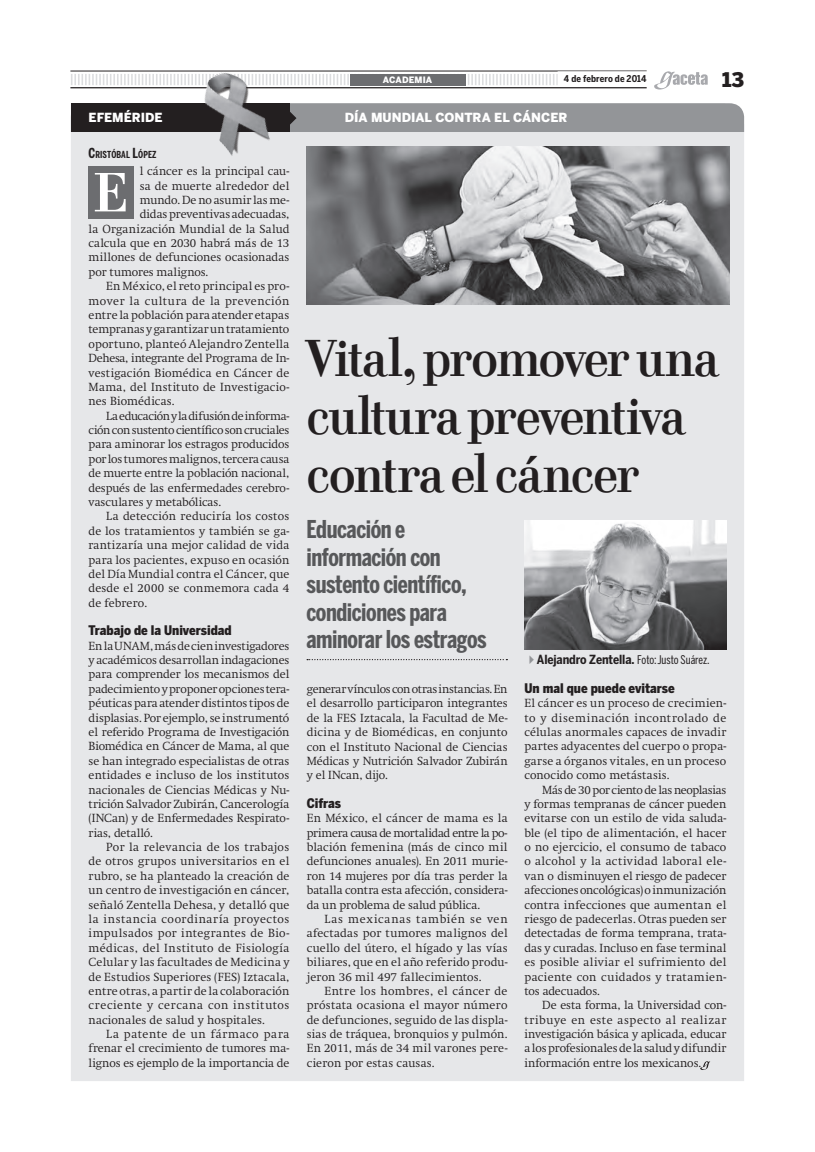
<style>
.page{position:relative;width:815px;height:1152px;background:#fff}
.page>*{position:absolute;margin:0;border:0;box-sizing:border-box;transform-origin:0 0}
._3_0_Tex_Cap_4{font:700 56.38px "Cellini TF";color:#fff}
._1_0_Cabeza_Principa{font:700 52.5px/57.8px "Cellini TF";letter-spacing:-.025em;color:#231f20;scale:.95 1}
._2_0_Sumario_2{font:700 extra-condensed 24.38px/27.5px "Benton Sans";letter-spacing:-.02em;color:#57585a}
.t1{font:900 20px "Benton Sans";color:#231f20}
._3_0_Descanso{font:900 condensed 13.12px "Benton Sans";color:#231f20}
.t2{font:700 condensed 12.5px "Benton Sans";letter-spacing:-.01em;color:#231f20}
._9_0_Folio_Sección{font:900 12.5px "Benton Sans";color:#fff}
._3_0_Texto{font:300 11.62px/14.4px "Swift";letter-spacing:.01em;color:#231f20;text-align:justify}
._3_0_Tex_Cap_4-2{font:300 11.62px "Swift";letter-spacing:.005em;color:#231f20}
._4_0_Crédito_nota{font:700 extra-condensed 9.62px "Benton Sans";letter-spacing:.01em;color:#231f20}
.t3{font:700 condensed 9.38px "Benton Sans";letter-spacing:.01em;color:#231f20}
._9_0_Folio_Sección-2{font:900 8.75px "Benton Sans";letter-spacing:.01em;color:#fff}
.s1{font-size:13.75px}
.s2{font-weight:400;font-stretch:extra-condensed;font-size:11.88px}
</style>
<div class="page">
<svg style="left:71px;top:74px;width:487px;height:11px"></svg>
<hr style="left:70px;top:71px;width:577px;height:1px;background:#231f20">
<hr style="left:70px;top:87px;width:577px;height:1px;background:#231f20">
<svg style="left:654px;top:71px;width:54px;height:19px"></svg>
<div style="left:558px;top:71px;width:95px;height:15px;background:#fff"></div>
<div style="left:350px;top:74px;width:115px;height:11px;background:#6c6d70"></div>
<div style="left:71px;top:132px;width:673px;height:949px;background:#e6e7e9"></div>
<svg style="left:307px;top:659px;width:200px;height:1px"></svg>
<div style="left:89px;top:166px;width:45px;height:52px;background:#6c6d70"></div>
<svg style="left:71px;top:103px;width:673px;height:29px;background:#7a7a7d"></svg>
<svg style="left:700px;top:1061px;width:10px;height:9px"></svg>
<img style="left:306px;top:146px;width:424px;height:158px">
<img style="left:524px;top:520px;width:202px;height:129px">
<img style="left:191px;top:70px;width:87px;height:91px">
<svg style="left:530px;top:655px;width:4px;height:9px"></svg>
<p class="_9_0_Folio_Sección-2" style="left:383px;top:74px;width:51px">ACADEMIA</p>
<p class="t3" style="left:564px;top:73px;width:84px">4 de febrero de 2014</p>
<h3 class="t1" style="left:722px;top:68px;width:24px">13</h3>
<p class="_9_0_Folio_Sección" style="left:89px;top:110px;width:75px">EFEMÉRIDE</p>
<p class="_9_0_Folio_Sección" style="left:345px;top:110px;width:224px">DÍA MUNDIAL CONTRA EL CÁNCER</p>
<p class="_4_0_Crédito_nota" style="left:89px;top:148px;width:69px"><span class="s1">C</span>RISTÓBAL <span class="s1">L</span>ÓPEZ</p>
<p class="_3_0_Tex_Cap_4" style="left:93px;top:159px;width:37px">E</p>
<p class="_3_0_Tex_Cap_4-2" style="left:140px;top:164px;width:151px">l cáncer es la principal cau-</p>
<p class="_3_0_Tex_Cap_4-2" style="left:140px;top:179px;width:151px">sa de muerte alrededor del</p>
<p class="_3_0_Tex_Cap_4-2" style="left:140px;top:193px;width:151px">mundo. De no asumir las me-</p>
<p class="_3_0_Tex_Cap_4-2" style="left:140px;top:207px;width:151px">didas preventivas adecuadas,</p>
<p class="_3_0_Tex_Cap_4-2" style="left:89px;top:222px;width:202px">la Organización Mundial de la Salud</p>
<p class="_3_0_Tex_Cap_4-2" style="left:89px;top:236px;width:202px">calcula que en 2030 habrá más de 13</p>
<p class="_3_0_Tex_Cap_4-2" style="left:89px;top:251px;width:202px">millones de defunciones ocasionadas</p>
<p class="_3_0_Tex_Cap_4-2" style="left:89px;top:265px;width:121px">por tumores malignos.</p>
<p class="_3_0_Texto" style="left:89px;top:279px;width:202px;text-indent:18px">En México, el reto principal es pro&shy;mover la cultura de la prevención entre la población para atender etapas tempranas y garantizar un tratamiento oportuno, planteó Alejandro Zentella Dehesa, integrante del Programa de In&shy;vestigación Biomédica en Cáncer de Mama, del Instituto de Investigacio&shy;nes Biomédicas.</p>
<p class="_3_0_Texto" style="left:89px;top:408px;width:202px;text-indent:18px">La educación y la difusión de informa&shy;ción con sustento científico son cruciales para aminorar los estragos producidos por los tumores malignos, tercera causa de muerte entre la población nacional, después de las enfermedades cerebro&shy;vasculares y metabólicas.</p>
<p class="_3_0_Texto" style="left:89px;top:509px;width:202px;text-indent:18px">La detección reduciría los costos de los tratamientos y también se ga&shy;rantizaría una mejor calidad de vida para los pacientes, expuso en ocasión del Día Mundial contra el Cáncer, que desde el 2000 se conmemora cada 4 de febrero.</p>
<p class="_3_0_Descanso" style="left:89px;top:623px;width:145px">Trabajo de la Universidad</p>
<p class="_3_0_Texto" style="left:89px;top:638px;width:202px">En la UNAM, más de cien investigadores y académicos desarrollan indagaciones para comprender los mecanismos del padecimiento y proponer opciones tera&shy;péuticas para atender distintos tipos de displasias. Por ejemplo, se instrumentó el referido Programa de Investigación Biomédica en Cáncer de Mama, al que se han integrado especialistas de otras entidades e incluso de los institutos nacionales de Ciencias Médicas y Nu&shy;trición Salvador Zubirán, Cancerología (INCan) y de Enfermedades Respirato&shy;rias, detalló.</p>
<p class="_3_0_Texto" style="left:89px;top:840px;width:202px;text-indent:18px">Por la relevancia de los trabajos de otros grupos universitarios en el rubro, se ha planteado la creación de un centro de investigación en cáncer, señaló Zentella Dehesa, y detalló que la instancia coordinaría proyectos impulsados por integrantes de Bio&shy;médicas, del Instituto de Fisiología Celular y las facultades de Medicina y de Estudios Superiores (FES) Iztacala, entre otras, a partir de la colaboración creciente y cercana con institutos nacionales de salud y hospitales.</p>
<p class="_3_0_Texto" style="left:89px;top:1027px;width:202px;text-indent:18px">La patente de un fármaco para frenar el crecimiento de tumores ma&shy;lignos es ejemplo de la importancia de</p>
<p class="_1_0_Cabeza_Principa" style="left:306px;top:328px;width:436px">Vital, promover una cultura preventiva contra el cáncer</p>
<p class="_2_0_Sumario_2" style="left:306px;top:515px;width:182px">Educación e información con sustento científico, condiciones para aminorar los estragos</p>
<p class="_3_0_Texto" style="left:307px;top:682px;width:202px">generar vínculos con otras instancias. En el desarrollo participaron integrantes de la FES Iztacala, la Facultad de Me&shy;dicina y de Biomédicas, en conjunto con el Instituto Nacional de Ciencias Médicas y Nutrición Salvador Zubirán y el INcan, dijo.</p>
<p class="_3_0_Descanso" style="left:307px;top:795px;width:36px">Cifras</p>
<p class="_3_0_Texto" style="left:307px;top:811px;width:202px">En México, el cáncer de mama es la primera causa de mortalidad entre la po&shy;blación femenina (más de cinco mil defunciones anuales). En 2011 murie&shy;ron 14 mujeres por día tras perder la batalla contra esta afección, considera&shy;da un problema de salud pública.</p>
<p class="_3_0_Texto" style="left:307px;top:911px;width:202px;text-indent:18px">Las mexicanas también se ven afectadas por tumores malignos del cuello del útero, el hígado y las vías biliares, que en el año referido produ&shy;jeron 36 mil 497 fallecimientos.</p>
<p class="_3_0_Texto" style="left:307px;top:983px;width:202px;text-indent:18px">Entre los hombres, el cáncer de próstata ocasiona el mayor número de defunciones, seguido de las displa&shy;sias de tráquea, bronquios y pulmón.<br>En 2011, más de 34 mil varones pere&shy;cieron por estas causas.</p>
<p class="t2" style="left:537px;top:652px;width:174px">Alejandro Zentella. <span class="s2">Foto:Justo Suárez.</span></p>
<p class="_3_0_Descanso" style="left:524px;top:680px;width:152px">Un mal que puede evitarse</p>
<p class="_3_0_Texto" style="left:524px;top:696px;width:203px">El cáncer es un proceso de crecimien&shy;to y diseminación incontrolado de células anormales capaces de invadir partes adyacentes del cuerpo o propa&shy;garse a órganos vitales, en un proceso conocido como metástasis.</p>
<p class="_3_0_Texto" style="left:524px;top:782px;width:203px;text-indent:18px">Más de 30 por ciento de las neoplasias y formas tempranas de cáncer pueden evitarse con un estilo de vida saluda&shy;ble (el tipo de alimentación, el hacer o no ejercicio, el consumo de tabaco o alcohol y la actividad laboral ele&shy;van o disminuyen el riesgo de padecer afecciones oncológicas) o inmunización contra infecciones que aumentan el riesgo de padecerlas. Otras pueden ser detectadas de forma temprana, trata&shy;das y curadas. Incluso en fase terminal es posible aliviar el sufrimiento del paciente con cuidados y tratamien&shy;tos adecuados.</p>
<p class="_3_0_Texto" style="left:524px;top:998px;width:203px;text-indent:18px">De esta forma, la Universidad con&shy;tribuye en este aspecto al realizar investigación básica y aplicada, educar a los profesionales de la salud y difundir información entre los mexicanos.</p>
</div>
